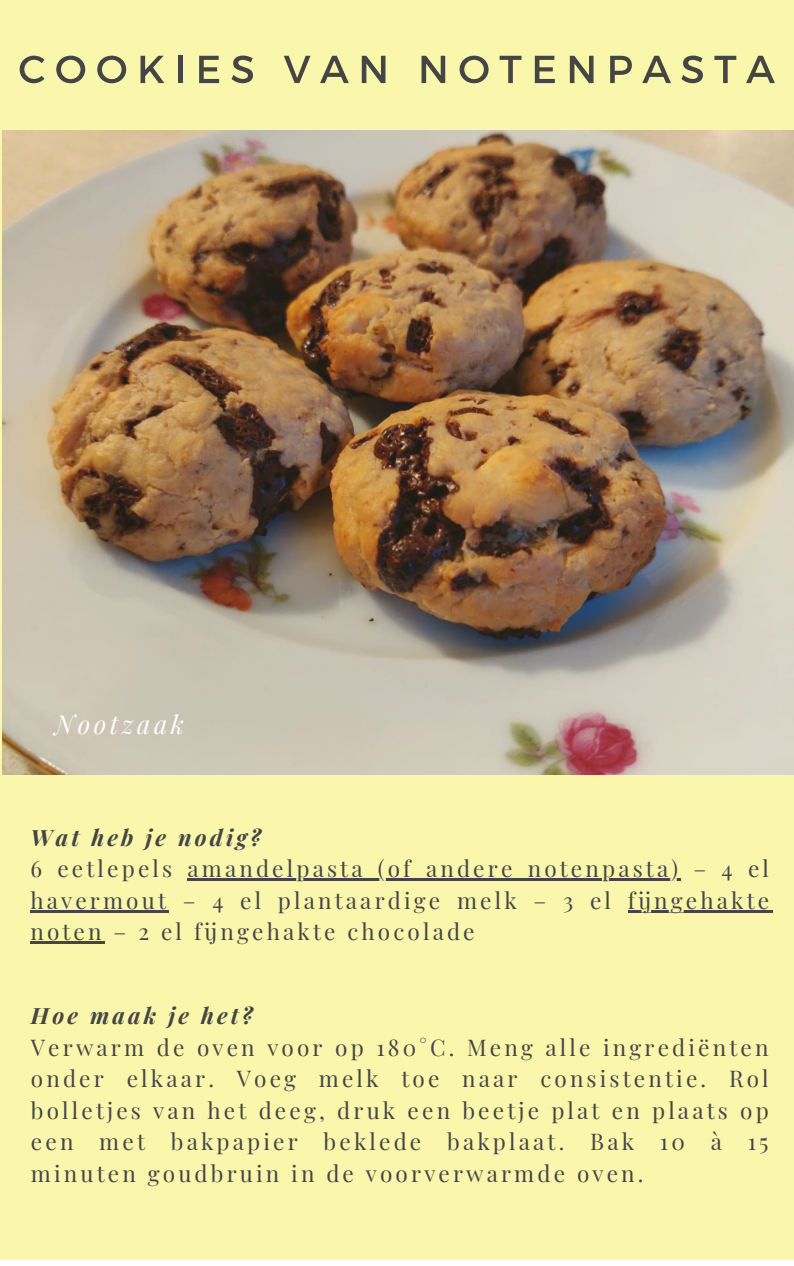
<style>
.page{position:relative;width:794px;height:1266px;background:#fff}
.page>*{position:absolute;margin:0;border:0;box-sizing:border-box;transform-origin:0 0}
.t1{font:italic 25.5px "Playfair Display";letter-spacing:.14em;color:#fff}
.t2{font:22.5px/31.5px "Playfair Display";letter-spacing:.14em;color:#454545;text-align:justify}
.t3{font:italic 700 22.5px "Playfair Display";letter-spacing:.14em;color:#454545}
</style>
<div class="page">
<div style="left:0;top:0;width:793px;height:1259px;background:#faf7ac"></div>
<img style="left:2px;top:130px;width:791px;height:644px">
<svg style="left:20px;top:56px;width:24px;height:27px"></svg>
<svg style="left:56px;top:56px;width:29px;height:27px"></svg>
<svg style="left:97px;top:56px;width:29px;height:27px"></svg>
<svg style="left:140px;top:56px;width:24px;height:27px"></svg>
<hr style="left:178px;top:56px;width:4px;height:27px;background:#454545">
<svg style="left:199px;top:56px;width:20px;height:27px"></svg>
<svg style="left:231px;top:56px;width:22px;height:27px"></svg>
<svg style="left:284px;top:56px;width:26px;height:27px"></svg>
<svg style="left:320px;top:56px;width:28px;height:27px"></svg>
<svg style="left:361px;top:56px;width:24px;height:27px"></svg>
<svg style="left:421px;top:56px;width:24px;height:27px"></svg>
<svg style="left:459px;top:56px;width:29px;height:27px"></svg>
<svg style="left:499px;top:56px;width:22px;height:27px"></svg>
<svg style="left:534px;top:56px;width:20px;height:27px"></svg>
<svg style="left:569px;top:56px;width:24px;height:27px"></svg>
<svg style="left:610px;top:56px;width:21px;height:27px"></svg>
<svg style="left:642px;top:56px;width:28px;height:27px"></svg>
<svg style="left:681px;top:56px;width:21px;height:27px"></svg>
<svg style="left:714px;top:56px;width:22px;height:27px"></svg>
<svg style="left:746px;top:56px;width:28px;height:27px"></svg>
<hr style="left:187px;top:878px;width:494px;height:2px;background:#454545">
<hr style="left:30px;top:910px;width:139px;height:2px;background:#454545">
<hr style="left:627px;top:910px;width:145px;height:2px;background:#454545">
<hr style="left:30px;top:941px;width:75px;height:2px;background:#454545">
<p class="t1" style="left:55px;top:706px;width:131px">Nootzaak</p>
<p class="t3" style="left:30px;top:821px;width:232px">Wat heb je nodig?</p>
<p class="t2" style="left:30px;top:852px;width:740px">6 eetlepels amandelpasta (of andere notenpasta) – 4 el havermout – 4 el plantaardige melk – 3 el fĳngehakte noten – 2 el fĳngehakte chocolade</p>
<p class="t3" style="left:31px;top:1000px;width:223px">Hoe maak je het?</p>
<p class="t2" style="left:31px;top:1030px;width:738px">Verwarm de oven voor op 180°C. Meng alle ingrediënten onder elkaar. Voeg melk toe naar consistentie. Rol bolletjes van het deeg, druk een beetje plat en plaats op een met bakpapier beklede bakplaat. Bak 10 à 15 minuten goudbruin in de voorverwarmde oven.</p>
</div>
